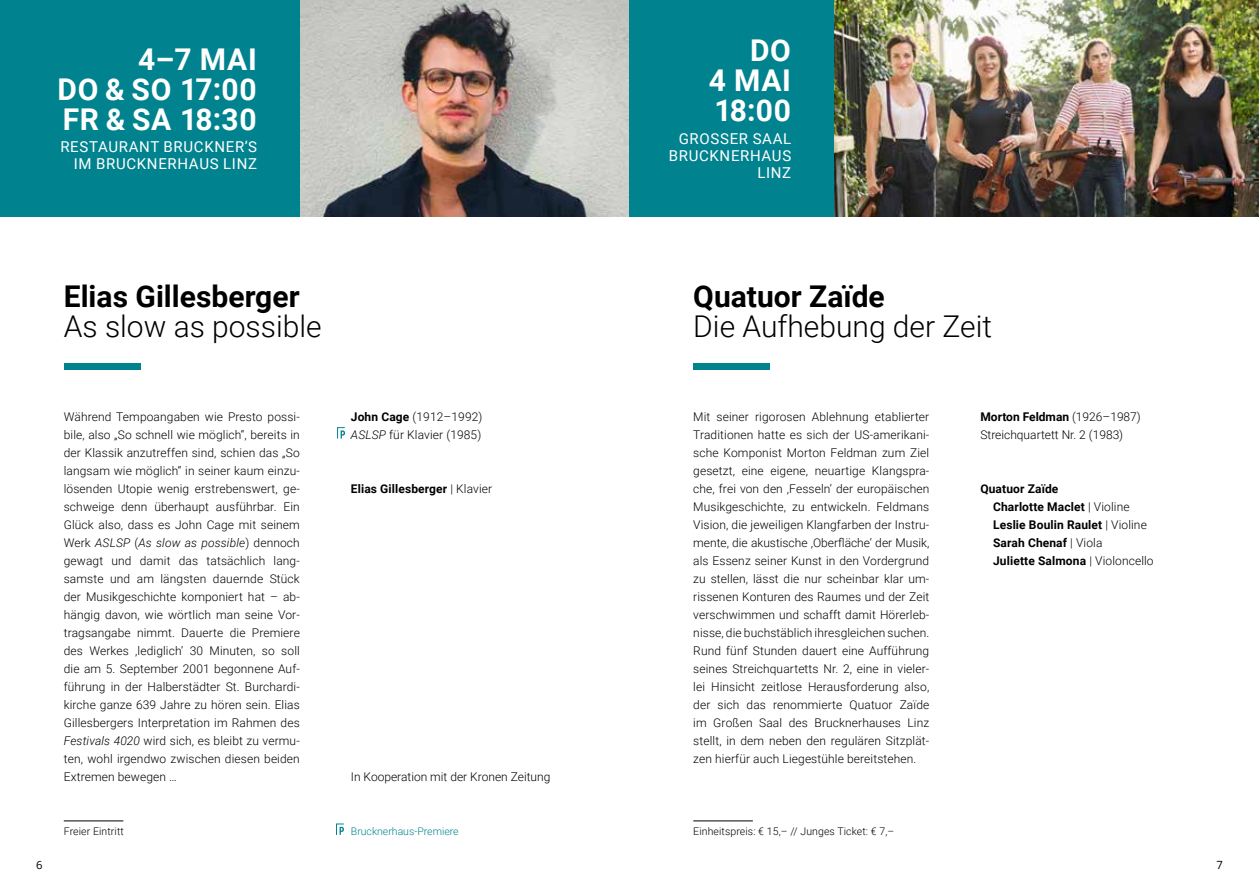
<style>
.page{position:relative;width:1259px;height:893px;background:#fff}
.page>*{position:absolute;margin:0;border:0;box-sizing:border-box;transform-origin:0 0}
.t1{font:700 30px/30px "Roboto";letter-spacing:.025em;color:#fff;text-align:justify}
.t2{font:300 30px "Roboto";color:#000}
.t3{font:700 30px "Roboto";color:#000}
.t4{font:15px/17.2px "Roboto";letter-spacing:.045em;color:#fff;text-align:right}
.t5{font:300 12px/18px "Roboto";letter-spacing:.01em;color:#000;text-align:justify}
.t6{font:700 12px/18px "Roboto";letter-spacing:.01em;color:#000}
.t7{font:11.25px "Open Sans";color:#000}
.t8{font:300 10.5px "Roboto";letter-spacing:.01em;color:#000}
.t9{font:300 10.5px "Roboto";color:#00838f}
.s1{font-style:italic}
.s2{font-weight:700}
.s3{font-weight:300}
</style>
<div class="page">
<img style="left:300px;top:0;width:329px;height:217px">
<div style="left:0;top:0;width:300px;height:217px;background:#00838f"></div>
<div style="left:64px;top:363px;width:76px;height:7px;background:#00838f"></div>
<svg style="left:337px;top:427px;width:8px;height:12px"></svg>
<hr style="left:64px;top:821px;width:59px;height:1px;background:#000">
<div style="left:693px;top:363px;width:77px;height:7px;background:#00838f"></div>
<img style="left:833px;top:0;width:426px;height:217px">
<div style="left:629px;top:0;width:204px;height:217px;background:#00838f"></div>
<hr style="left:693px;top:821px;width:60px;height:1px;background:#000">
<svg style="left:336px;top:823px;width:8px;height:12px"></svg>
<h1 class="t1" style="left:58px;top:43px;width:201px;text-indent:80px">4–7 MAI DO &amp; SO 17:00<br>FR &amp; SA 18:30</h1>
<p class="t4" style="left:60px;top:138px;width:198px">RESTAURANT BRUCKNER’S<br>IM BRUCKNERHAUS LINZ</p>
<h1 class="t3" style="left:64px;top:276px;width:237px">Elias Gillesberger</h1>
<h1 class="t2" style="left:64px;top:306px;width:259px">As slow as possible</h1>
<p class="t5" style="left:64px;top:407px;width:238px">Während Tempoangaben wie Presto possi&shy;bile, also „So schnell wie möglich“, bereits in der Klassik anzutreffen sind, schien das „So langsam wie möglich“ in seiner kaum einzu&shy;lösenden Utopie wenig erstrebenswert, ge&shy;schweige denn überhaupt ausführbar. Ein Glück also, dass es John Cage mit seinem Werk <span class="s1">ASLSP</span> (<span class="s1">As slow as possible</span>) dennoch gewagt und damit das tatsächlich lang&shy;samste und am längsten dauernde Stück der Musikgeschichte komponiert hat – ab&shy;hängig davon, wie wörtlich man seine Vor&shy;tragsangabe nimmt. Dauerte die Premiere des Werkes ,lediglich‘ 30 Minuten, so soll die am 5. September 2001 begonnene Auf&shy;führung in der Halberstädter St. Burchardi&shy;kirche ganze 639 Jahre zu hören sein. Elias Gillesbergers Interpretation im Rahmen des <span class="s1">Festivals 4020</span> wird sich, es bleibt zu vermu&shy;ten, wohl irgendwo zwischen diesen beiden Extremen bewegen …</p>
<p class="t5" style="left:351px;top:407px;width:133px"><span class="s2">John Cage</span> (1912–1992)<br><span class="s1">ASLSP</span> für Klavier (1985)</p>
<p class="t6" style="left:351px;top:479px;width:143px">Elias Gillesberger <span class="s3">| Klavier</span></p>
<p class="t5" style="left:351px;top:767px;width:201px">In Kooperation mit der Kronen Zeitung</p>
<h1 class="t1" style="left:709px;top:34px;width:84px;text-indent:41px">DO 4 MAI 18:00</h1>
<p class="t4" style="left:669px;top:129px;width:124px">GROSSER SAAL<br>BRUCKNERHAUS<br>LINZ</p>
<h1 class="t3" style="left:693px;top:276px;width:193px">Quatuor Zaïde</h1>
<h1 class="t2" style="left:693px;top:306px;width:300px">Die Aufhebung der Zeit</h1>
<p class="t5" style="left:693px;top:407px;width:238px">Mit seiner rigorosen Ablehnung etablierter Traditionen hatte es sich der US-amerikani&shy;sche Komponist Morton Feldman zum Ziel gesetzt, eine eigene, neuartige Klangspra&shy;che, frei von den ,Fesseln‘ der europäischen Musikgeschichte, zu entwickeln. Feldmans Vision, die jeweiligen Klangfarben der Instru&shy;mente, die akustische ,Oberfläche‘ der Musik, als Essenz seiner Kunst in den Vordergrund zu stellen, lässt die nur scheinbar klar um&shy;rissenen Konturen des Raumes und der Zeit verschwimmen und schafft damit Hörerleb&shy;nisse, die buchstäblich ihresgleichen suchen.<br>Rund fünf Stunden dauert eine Aufführung seines Streichquartetts Nr. 2, eine in vieler&shy;lei Hinsicht zeitlose Herausforderung also, der sich das renommierte Quatuor Zaïde im Großen Saal des Brucknerhauses Linz stellt, in dem neben den regulären Sitzplät&shy;zen hierfür auch Liegestühle bereitstehen.</p>
<p class="t5" style="left:980px;top:407px;width:162px"><span class="s2">Morton Feldman</span> (1926–1987)<br>Streichquartett Nr. 2 (1983)</p>
<p class="t6" style="left:993px;top:479px;width:162px;text-indent:-13px">Quatuor Zaïde<br>Charlotte Maclet <span class="s3">| Violine<br></span>Leslie Boulin Raulet <span class="s3">| Violine<br></span>Sarah Chenaf <span class="s3">| Viola<br></span>Juliette Salmona <span class="s3">| Violoncello</span></p>
<p class="t8" style="left:64px;top:823px;width:62px">Freier Eintritt</p>
<p class="t9" style="left:351px;top:823px;width:109px">Brucknerhaus-Premiere</p>
<p class="t8" style="left:693px;top:823px;width:203px">Einheitspreis: € 15,– // Junges Ticket: € 7,–</p>
<p class="t7" style="left:36px;top:857px;width:8px">6</p>
<p class="t7" style="left:1216px;top:857px;width:8px">7</p>
</div>
